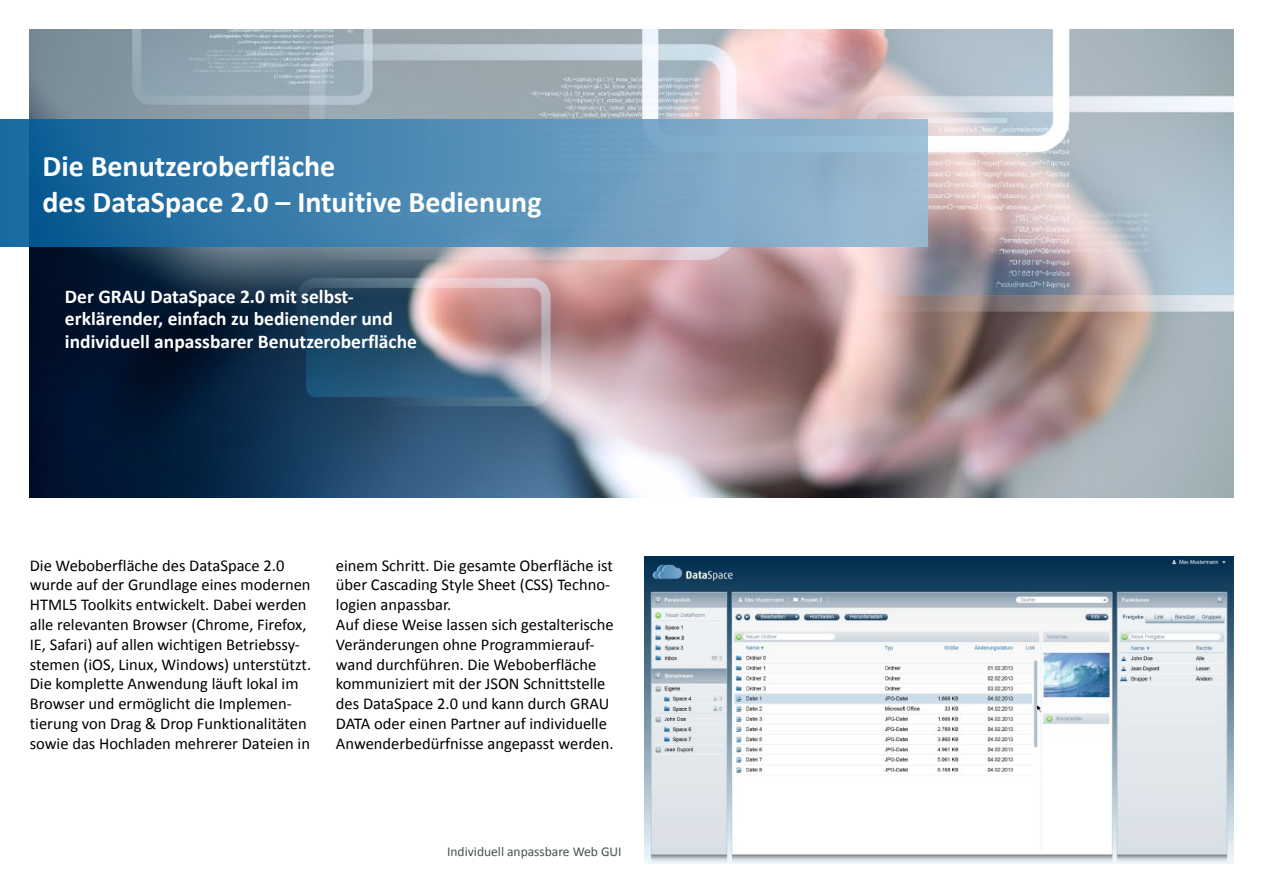
<style>
.page{position:relative;width:1263px;height:893px;background:#fff}
.page>*{position:absolute;margin:0;border:0;box-sizing:border-box;transform-origin:0 0}
.t1{font:700 30px/36px "Calibri";color:#fff}
.t2{font:700 19.5px/22.5px "Calibri";color:#fff}
.t3{font:16.5px/19.8px "Calibri";color:#000}
.t4{font:13.5px "Calibri";color:#465052}
</style>
<div class="page">
<img style="left:30px;top:30px;width:1203px;height:467px">
<svg style="left:0;top:119px;width:927px;height:128px;background:#548db5"></svg>
<img style="left:644px;top:556px;width:589px;height:307px">
<h1 class="t1" style="left:43px;top:148px;width:501px">Die Benutzeroberfläche<br>des DataSpace 2.0 – Intuitive Bedienung</h1>
<p class="t2" style="left:65px;top:285px;width:354px">Der GRAU DataSpace 2.0 mit selbst&shy;erklärender, einfach zu bedienender und individuell anpassbarer Benutzeroberfläche</p>
<p class="t3" style="left:30px;top:555px;width:283px">Die Weboberfläche des DataSpace 2.0 wurde auf der Grundlage eines modernen HTML5 Toolkits entwickelt. Dabei werden alle relevanten Browser (Chrome, Firefox, IE, Safari) auf allen wichtigen Betriebssy&shy;stemen (iOS, Linux, Windows) unterstützt.<br>Die komplette Anwendung läuft lokal im Browser und ermöglicht die Implemen&shy;tierung von Drag &amp; Drop Funktionalitäten sowie das Hochladen mehrerer Dateien in</p>
<p class="t3" style="left:336px;top:555px;width:279px">einem Schritt. Die gesamte Oberfläche ist über Cascading Style Sheet (CSS) Techno&shy;logien anpassbar.<br>Auf diese Weise lassen sich gestalterische Veränderungen ohne Programmierauf&shy;wand durchführen. Die Weboberfläche kommuniziert mit der JSON Schnittstelle des DataSpace 2.0 und kann durch GRAU DATA oder einen Partner auf individuelle Anwenderbedürfnisse angepasst werden.</p>
<p class="t4" style="left:447px;top:843px;width:176px">Individuell anpassbare Web GUI</p>
</div>
